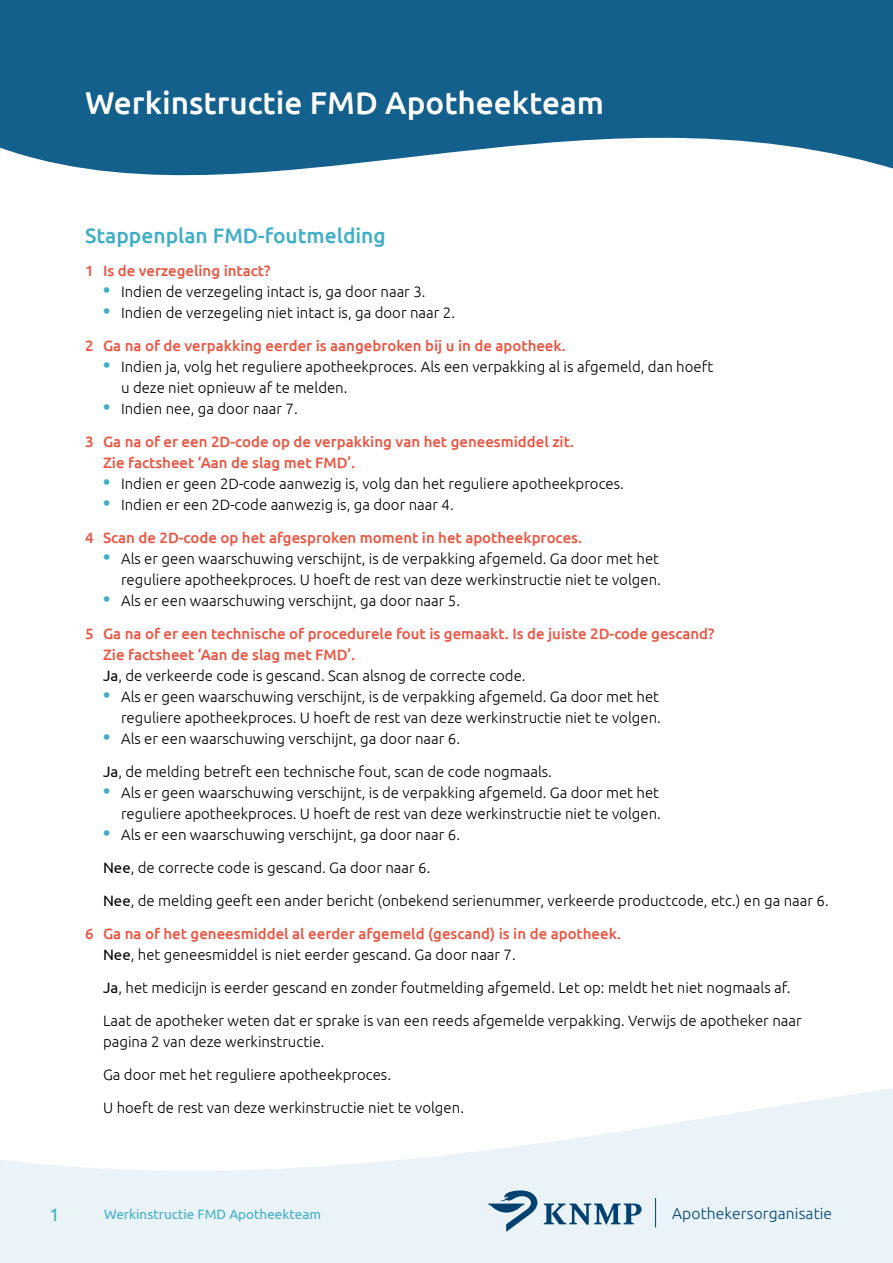
<style>
.page{position:relative;width:893px;height:1263px;background:#fff}
.page>*{position:absolute;margin:0;border:0;box-sizing:border-box;transform-origin:0 0}
.t1{font:500 31.5px "Ubuntu";color:#fff}
.t2{font:500 21px "Ubuntu";color:#40aec7}
.t3{font:18px "Ubuntu";color:#40aec7}
.t4{font:300 15.6px "Ubuntu";letter-spacing:.005em;color:#004170}
.t5{font:300 15px/21px "Ubuntu";color:#000;text-align:right}
.t6{font:500 15px/21px "Ubuntu";color:#ea5542}
.t7{font:13.5px "Ubuntu";color:#40aec7}
.s1{font-weight:700;font-size:19.5px;color:#40aec7}
.s2{font-weight:400;color:#000}
.s3{font-weight:300;color:#000}
.s4{font-weight:400}
</style>
<div class="page">
<svg style="left:0;top:1088px;width:893px;height:175px;fill:#eaf3f8"></svg>
<svg style="left:488px;top:1190px;width:49px;height:42px;background:#9db8cb"></svg>
<svg style="left:544px;top:1203px;width:97px;height:21px;background:#83a5bc"></svg>
<svg style="left:655px;top:1198px;width:1px;height:29px"></svg>
<svg style="left:0;top:0;width:893px;height:176px;background:#2c7197"></svg>
<h1 class="t1" style="left:85px;top:83px;width:521px">Werkinstructie FMD Apotheekteam</h1>
<h2 class="t2" style="left:85px;top:222px;width:302px">Stappenplan FMD-foutmelding</h2>
<p class="t6" style="left:85px;top:259px;width:187px">1 Is de verzegeling intact?</p>
<p class="t5" style="left:103px;top:280px;width:324px"><span class="s1">•</span> Indien de verzegeling intact is, ga door naar 3.</p>
<p class="t5" style="left:103px;top:301px;width:353px"><span class="s1">•</span> Indien de verzegeling niet intact is, ga door naar 2.</p>
<p class="t6" style="left:85px;top:334px;width:482px">2 Ga na of de verpakking eerder is aangebroken bij u in de apotheek.</p>
<p class="t5" style="left:121px;top:355px;width:594px;text-align:left;text-indent:-18px"><span class="s1">•</span> Indien ja, volg het reguliere apotheekproces. Als een verpakking al is afgemeld, dan hoeft u deze niet opnieuw af te melden.</p>
<p class="t5" style="left:103px;top:397px;width:196px"><span class="s1">•</span> Indien nee, ga door naar 7.</p>
<p class="t6" style="left:103px;top:430px;width:473px;text-indent:-18px">3 Ga na of er een 2D-code op de verpakking van het geneesmiddel zit.<br>Zie factsheet ‘Aan de slag met FMD’.</p>
<p class="t5" style="left:103px;top:472px;width:522px"><span class="s1">•</span> Indien er geen 2D-code aanwezig is, volg dan het reguliere apotheekproces.</p>
<p class="t5" style="left:103px;top:493px;width:352px"><span class="s1">•</span> Indien er een 2D-code aanwezig is, ga door naar 4.</p>
<p class="t6" style="left:85px;top:526px;width:499px">4 Scan de 2D-code op het afgesproken moment in het apotheekproces.</p>
<p class="t5" style="left:103px;top:547px;width:559px"><span class="s1">•</span> Als er geen waarschuwing verschijnt, is de verpakking afgemeld. Ga door met het reguliere apotheekproces. U hoeft de rest van deze werkinstructie niet te volgen.</p>
<p class="t5" style="left:103px;top:589px;width:359px"><span class="s1">•</span> Als er een waarschuwing verschijnt, ga door naar 5.</p>
<p class="t6" style="left:103px;top:622px;width:613px;text-indent:-18px">5 Ga na of er een technische of procedurele fout is gemaakt. Is de juiste 2D-code gescand?<br>Zie factsheet ‘Aan de slag met FMD’.<br><span class="s2">Ja</span><span class="s3">, de verkeerde code is gescand. Scan alsnog de correcte code.</span></p>
<p class="t5" style="left:103px;top:685px;width:559px"><span class="s1">•</span> Als er geen waarschuwing verschijnt, is de verpakking afgemeld. Ga door met het reguliere apotheekproces. U hoeft de rest van deze werkinstructie niet te volgen.</p>
<p class="t5" style="left:103px;top:727px;width:359px"><span class="s1">•</span> Als er een waarschuwing verschijnt, ga door naar 6.</p>
<p class="t5" style="left:103px;top:760px;width:450px"><span class="s4">Ja</span>, de melding betreft een technische fout, scan de code nogmaals.</p>
<p class="t5" style="left:103px;top:781px;width:559px"><span class="s1">•</span> Als er geen waarschuwing verschijnt, is de verpakking afgemeld. Ga door met het reguliere apotheekproces. U hoeft de rest van deze werkinstructie niet te volgen.</p>
<p class="t5" style="left:103px;top:823px;width:359px"><span class="s1">•</span> Als er een waarschuwing verschijnt, ga door naar 6.</p>
<p class="t5" style="left:103px;top:856px;width:329px"><span class="s4">Nee</span>, de correcte code is gescand. Ga door naar 6.</p>
<p class="t5" style="left:103px;top:889px;width:727px"><span class="s4">Nee</span>, de melding geeft een ander bericht (onbekend serienummer, verkeerde productcode, etc.) en ga naar 6.</p>
<p class="t6" style="left:103px;top:922px;width:519px;text-indent:-18px">6 Ga na of het geneesmiddel al eerder afgemeld (gescand) is in de apotheek.<br><span class="s2">Nee</span><span class="s3">, het geneesmiddel is niet eerder gescand. Ga door naar 7.</span></p>
<p class="t5" style="left:103px;top:976px;width:689px"><span class="s4">Ja</span>, het medicijn is eerder gescand en zonder foutmelding afgemeld. Let op: meldt het niet nogmaals af.</p>
<p class="t5" style="left:103px;top:1009px;width:700px;text-align:left">Laat de apotheker weten dat er sprake is van een reeds afgemelde verpakking. Verwijs de apotheker naar pagina 2 van deze werkinstructie.</p>
<p class="t5" style="left:103px;top:1063px;width:289px">Ga door met het reguliere apotheekproces.</p>
<p class="t5" style="left:103px;top:1096px;width:362px">U hoeft de rest van deze werkinstructie niet te volgen.</p>
<p class="t3" style="left:49px;top:1204px;width:12px">1</p>
<p class="t7" style="left:104px;top:1206px;width:218px">Werkinstructie FMD Apotheekteam</p>
<p class="t4" style="left:672px;top:1203px;width:162px">Apothekersorganisatie</p>
</div>
